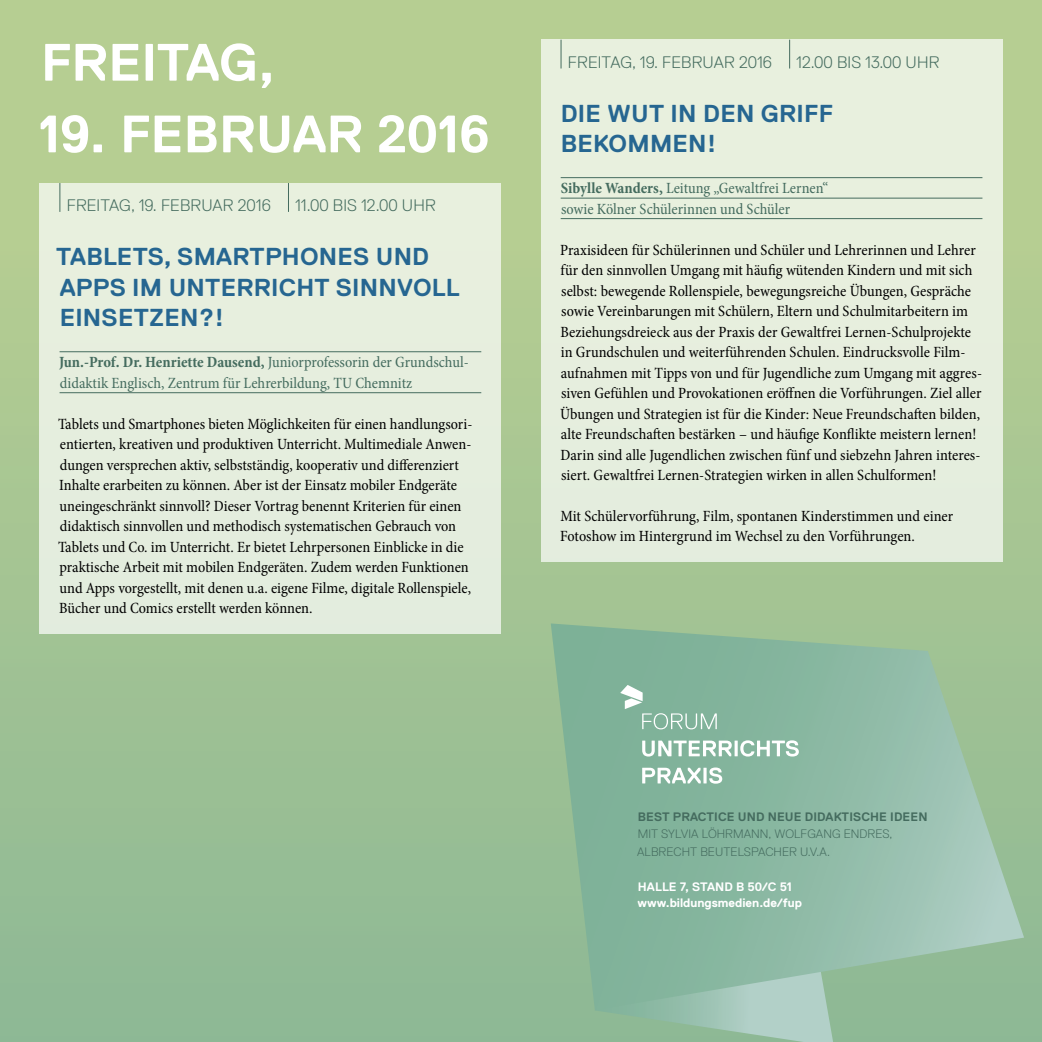
<style>
.page{position:relative;width:1042px;height:1042px;background:#fff}
.page>*{position:absolute;margin:0;border:0;box-sizing:border-box;transform-origin:0 0}
.t1{font:700 52.5px "Replica Pro";letter-spacing:-.005em;color:#fff}
.t2{font:700 24.5px/30.8px "Replica Pro";letter-spacing:.01em;color:#266691}
.t3{font:300 16.62px "Replica Pro";letter-spacing:.01em;color:#456c5f}
.t4{font:condensed 15.75px/20.5px "Minion Pro";color:#000}
.t5{font:condensed 15.75px/20.5px "Minion Pro";color:#456c5f}
.t6{font:300 12.25px "Replica Pro";letter-spacing:.005em;color:#456c5f}
.t7{font:700 12.25px/16.6px "Replica Pro";letter-spacing:.01em;color:#fff}
.t8{font:700 12.25px "Replica Pro";letter-spacing:.01em;color:#456c5f}
.s1{font-weight:700}
</style>
<div class="page">
<div style="left:0;top:0;width:1042px;height:1042px;background:linear-gradient(to bottom,#bed292,#8fb995)"></div>
<div style="left:40px;top:183px;width:461px;height:451px;background:#e6eede"></div>
<hr style="left:60px;top:351px;width:421px;height:1px;background:#456c5f">
<hr style="left:60px;top:392px;width:421px;height:1px;background:#456c5f">
<svg style="left:60px;top:183px;width:1px;height:29px"></svg>
<svg style="left:288px;top:183px;width:1px;height:29px"></svg>
<div style="left:541px;top:40px;width:461px;height:522px;background:#e7efde"></div>
<hr style="left:561px;top:177px;width:421px;height:1px;background:#456c5f">
<hr style="left:561px;top:198px;width:421px;height:1px;background:#456c5f">
<hr style="left:561px;top:218px;width:421px;height:1px;background:#456c5f">
<svg style="left:561px;top:40px;width:1px;height:28px"></svg>
<svg style="left:789px;top:40px;width:1px;height:28px"></svg>
<svg style="left:595px;top:1010px;width:238px;height:32px;background:#9cc2ab"></svg>
<svg style="left:551px;top:623px;width:473px;height:387px;background:#90baa1"></svg>
<svg style="left:620px;top:685px;width:179px;height:98px;background:#92bda8"></svg>
<h1 class="t1" style="left:41px;top:33px;width:62px">FREITAG</h1>
<h1 class="t1" style="left:258px;top:33px;width:18px">,</h1>
<h1 class="t1" style="left:39px;top:105px;width:453px">19. FEBRUAR 2016</h1>
<p class="t3" style="left:67px;top:196px;width:34px">FREITAG</p>
<p class="t3" style="left:131px;top:196px;width:141px">, 19. FEBRUAR 2016</p>
<p class="t3" style="left:295px;top:196px;width:140px">11.00 BIS 12.00 UHR</p>
<h2 class="t2" style="left:56px;top:241px;width:405px">TABLETS, SMARTPHONES UND<br>APPS IM U NTERRICHT SINNVOLL<br>EINSETZEN?!</h2>
<p class="t5" style="left:59px;top:352px;width:411px"><span class="s1">Jun.-Prof. Dr. Henriette Dausend,</span> Juniorprofessorin der Grundschul&shy;didaktik Englisch, Zentrum für Lehrerbildung, TU Chemnitz</p>
<p class="t4" style="left:58px;top:414px;width:416px">Tablets und Smartphones bieten Möglichkeiten für einen handlungsori&shy;entierten, kreativen und produktiven Unterricht. Multimediale Anwen&shy;dungen versprechen aktiv, selbstständig, kooperativ und differenziert Inhalte erarbeiten zu können. Aber ist der Einsatz mobiler Endgeräte uneingeschränkt sinnvoll? Dieser Vortrag benennt Kriterien für einen didaktisch sinnvollen und methodisch systematischen Gebrauch von Tablets und Co. im Unterricht. Er bietet Lehrpersonen Einblicke in die praktische Arbeit mit mobilen Endgeräten. Zudem werden Funktionen und Apps vorgestellt, mit denen u.a. eigene Filme, digitale Rollenspiele, Bücher und Comics erstellt werden können.</p>
<p class="t3" style="left:568px;top:53px;width:34px">FREITAG</p>
<p class="t3" style="left:632px;top:53px;width:141px">, 19. FEBRUAR 2016</p>
<p class="t3" style="left:796px;top:53px;width:143px">12.00 BIS 13.00 UHR</p>
<h2 class="t2" style="left:561px;top:98px;width:67px">DIE WUT</h2>
<h2 class="t2" style="left:561px;top:98px;width:258px;text-indent:110px">IN DEN GRIFF<br>BEKOMMEN!</h2>
<p class="t5" style="left:561px;top:178px;width:269px"><span class="s1">Sibylle Wanders,</span> Leitung „Gewaltfrei Lernen“ sowie Kölner Schülerinnen und Schüler</p>
<p class="t4" style="left:560px;top:240px;width:423px">Praxisideen für Schülerinnen und Schüler und Lehrerinnen und Lehrer für den sinnvollen Umgang mit häufig wütenden Kindern und mit sich selbst: bewegende Rollenspiele, bewegungsreiche Übungen, Gespräche sowie Vereinbarungen mit Schülern, Eltern und Schulmitarbeitern im Beziehungsdreieck aus der Praxis der Gewaltfrei Lernen-Schulprojekte in Grundschulen und weiterführenden Schulen. Eindrucksvolle Film&shy;aufnahmen mit Tipps von und für Jugendliche zum Umgang mit aggres&shy;siven Gefühlen und Provokationen eröffnen die Vorführungen. Ziel aller Übungen und Strategien ist für die Kinder: Neue Freundschaften bilden, alte Freundschaften bestärken – und häufige Konflikte meistern lernen!<br>Darin sind alle Jugendlichen zwischen fünf und siebzehn Jahren interes&shy;siert. Gewaltfrei Lernen-Strategien wirken in allen Schulformen!</p>
<p class="t4" style="left:560px;top:506px;width:394px">Mit Schülervorführung, Film, spontanen Kinderstimmen und einer<br>Fotoshow im Hintergrund im Wechsel zu den Vorführungen.</p>
<p class="t8" style="left:638px;top:810px;width:291px">BEST PRACTICE UND NEUE DIDAKTISCHE I DEEN</p>
<p class="t6" style="left:638px;top:827px;width:80px">M IT SYLV IA LÖHRM</p>
<p class="t6" style="left:744px;top:827px;width:116px">ANN , WOLFGANG ENDRE</p>
<p class="t6" style="left:882px;top:827px;width:11px">S,</p>
<p class="t6" style="left:637px;top:845px;width:72px">ALBRECHT BEU</p>
<p class="t6" style="left:723px;top:845px;width:59px">TELSPACHER</p>
<p class="t6" style="left:800px;top:845px;width:31px">U.V.A.</p>
<p class="t7" style="left:637px;top:878px;width:166px">HALLE 7, STAND B 50/C 51<br>WWW.BILDUNGSMEDIEN.DE/FUP</p>
</div>
